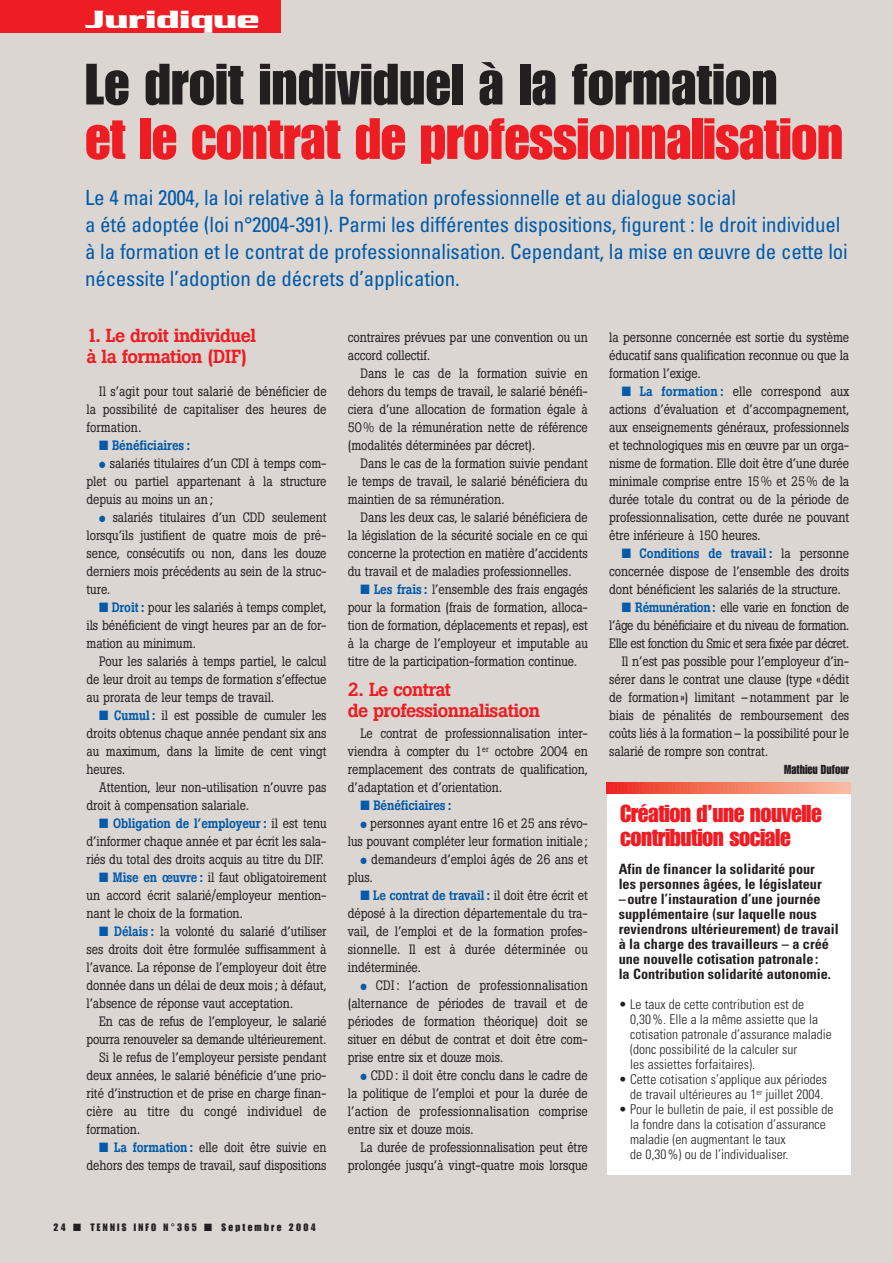
<style>
.page{position:relative;width:893px;height:1263px;background:#dbd6d1}
.page>*{position:absolute;margin:0;border:0;box-sizing:border-box;transform-origin:0 0}
.t1{font:57px "Impact";letter-spacing:-.01em;color:#ee1d23}
.t2{font:57px "Impact";color:#231f20}
.t3{font:700 27px "Serpentine";color:#fff;scale:1.2 1}
.t4{font:24px/24px "Impact";letter-spacing:-.02em;color:#ee1d23}
.t5{font:condensed 21px/27px "Univers";letter-spacing:-.01em;color:#015aaa}
.t6{font:500 18.75px/21px "Boton";letter-spacing:-.03em;color:#ee1d23}
.t7{font:700 condensed 14.25px/15px "Univers";color:#231f20}
.t8{font:13.5px/18px "Boton";letter-spacing:-.005em;color:#231f20;text-align:justify;scale:.9 1}
.t9{font:300 condensed 13.5px/15px "Univers";color:#231f20}
.t10{font:13.5px "Boton";letter-spacing:-.03em;color:#231f20;scale:.9 1}
.t11{font:13.5px "Boton";letter-spacing:.015em;color:#231f20;scale:.9 1}
.t12{font:500 13.5px "Boton";letter-spacing:-.005em;color:#015aaa;scale:.9 1}
.t13{font:12.75px "Impact";color:#231f20;scale:.9 1}
.t14{font:10.5px "Impact";letter-spacing:.215em;color:#231f20}
.s1{color:#015aaa}
.s2{font-weight:500;color:#015aaa}
</style>
<div class="page">
<div style="left:0;top:0;width:281px;height:33px;background:#ee1d23"></div>
<div style="left:607px;top:791px;width:243px;height:383px;background:#fff"></div>
<svg style="left:607px;top:783px;width:244px;height:10px;background:#f3775e"></svg>
<h2 class="t3" style="left:86px;top:11px;width:147px">Juridique</h2>
<h1 class="t2" style="left:85px;top:64px;width:694px">Le droit individuel à la formation</h1>
<h1 class="t1" style="left:85px;top:118px;width:760px">et le contrat de professionnalisation</h1>
<p class="t5" style="left:85px;top:186px;width:764px">Le 4 mai 2004, la loi relative à la formation professionnelle et au dialogue social<br>a été adoptée (loi n°2004-391). Parmi les différentes dispositions, figurent : le droit individuel à la formation et le contrat de professionnalisation. Cependant, la mise en œuvre de cette loi nécessite l’adoption de décrets d’application.</p>
<h3 class="t6" style="left:87px;top:327px;width:171px">1. Le droit individuel à la formation (DIF)</h3>
<p class="t8" style="left:87px;top:384px;width:268px;text-indent:13px">Il s’agit pour tout salarié de bénéficier de la possibilité de capitaliser des heures de formation.</p>
<p class="t12" style="left:99px;top:440px;width:102px">■ Bénéficiaires:</p>
<p class="t8" style="left:87px;top:456px;width:268px;text-indent:13px"><span class="s1">●</span> salariés titulaires d’un CDI à temps com&shy;plet ou partiel appartenant à la structure depuis au moins un an;</p>
<p class="t8" style="left:87px;top:510px;width:268px;text-indent:13px"><span class="s1">●</span> salariés titulaires d’un CDD seulement lorsqu’ils justifient de quatre mois de pré&shy;sence, consécutifs ou non, dans les douze derniers mois précédents au sein de la struc&shy;ture.</p>
<p class="t8" style="left:87px;top:600px;width:268px;text-indent:13px"><span class="s1">■</span> <span class="s2">Droit:</span> pour les salariés à temps complet, ils bénéficient de vingt heures par an de for&shy;mation au minimum.</p>
<p class="t8" style="left:87px;top:654px;width:268px;text-indent:13px">Pour les salariés à temps partiel, le calcul de leur droit au temps de formation s’effectue au prorata de leur temps de travail.</p>
<p class="t8" style="left:87px;top:708px;width:268px;text-indent:13px"><span class="s1">■</span> <span class="s2">Cumul:</span> il est possible de cumuler les droits obtenus chaque année pendant six ans au maximum, dans la limite de cent vingt heures.</p>
<p class="t8" style="left:87px;top:780px;width:268px;text-indent:13px">Attention, leur non-utilisation n’ouvre pas droit à compensation salariale.</p>
<p class="t8" style="left:87px;top:816px;width:268px;text-indent:13px"><span class="s1">■</span> <span class="s2">Obligation de l’employeur:</span> il est tenu d’informer chaque année et par écrit les sala&shy;riés du total des droits acquis au titre du DIF.</p>
<p class="t8" style="left:87px;top:870px;width:268px;text-indent:13px"><span class="s1">■</span> <span class="s2">Mise en œuvre:</span> il faut obligatoirement un accord écrit salarié/employeur mention&shy;nant le choix de la formation.</p>
<p class="t8" style="left:87px;top:924px;width:268px;text-indent:13px"><span class="s1">■</span> <span class="s2">Délais:</span> la volonté du salarié d’utiliser ses droits doit être formulée suffisamment à l’avance. La réponse de l’employeur doit être donnée dans un délai de deux mois; à défaut, l’absence de réponse vaut acceptation.</p>
<p class="t8" style="left:99px;top:1014px;width:254px">En cas de refus de l’employeur, le salarié</p>
<p class="t8" style="left:87px;top:1032px;width:268px">pourra renouveler sa demande ultérieurement.</p>
<p class="t8" style="left:99px;top:1050px;width:254px">Si le refus de l’employeur persiste pendant</p>
<p class="t8" style="left:87px;top:1068px;width:268px">deux années, le salarié bénéficie d’une prio-</p>
<p class="t8" style="left:87px;top:1086px;width:268px">rité d’instruction et de prise en charge finan-</p>
<p class="t11" style="left:87px;top:1106px;width:268px">cière au titre du congé individuel de</p>
<p class="t8" style="left:87px;top:1122px;width:61px">formation.</p>
<p class="t8" style="left:87px;top:1140px;width:268px;text-align:right"><span class="s1">■</span> <span class="s2">La formation:</span> elle doit être suivie en dehors des temps de travail, sauf dispositions</p>
<p class="t14" style="left:53px;top:1223px;width:264px">24 ■ TENNIS INFO N°365 ■ Septembre 2004</p>
<p class="t8" style="left:348px;top:330px;width:268px">contraires prévues par une convention ou un accord collectif.</p>
<p class="t8" style="left:348px;top:366px;width:268px;text-indent:13px">Dans le cas de la formation suivie en dehors du temps de travail, le salarié bénéfi&shy;ciera d’une allocation de formation égale à 50% de la rémunération nette de référence (modalités déterminées par décret).</p>
<p class="t8" style="left:348px;top:456px;width:268px;text-indent:13px">Dans le cas de la formation suivie pendant le temps de travail, le salarié bénéficiera du maintien de sa rémunération.</p>
<p class="t8" style="left:348px;top:510px;width:268px;text-indent:13px">Dans les deux cas, le salarié bénéficiera de la législation de la sécurité sociale en ce qui concerne la protection en matière d’accidents du travail et de maladies professionnelles.</p>
<p class="t8" style="left:348px;top:582px;width:268px;text-indent:13px"><span class="s1">■</span> <span class="s2">Les frais :</span> l’ensemble des frais engagés pour la formation (frais de formation, alloca&shy;tion de formation, déplacements et repas), est à la charge de l’employeur et imputable au titre de la participation-formation continue.</p>
<h3 class="t6" style="left:348px;top:680px;width:194px">2. Le contrat<br>de professionnalisation</h3>
<p class="t8" style="left:348px;top:726px;width:268px;text-indent:13px">Le contrat de professionnalisation inter&shy;viendra à compter du 1<sup>er</sup> octobre 2004 en remplacement des contrats de qualification, d’adaptation et d’orientation.</p>
<p class="t12" style="left:361px;top:800px;width:102px">■ Bénéficiaires:</p>
<p class="t8" style="left:348px;top:816px;width:268px;text-align:right"><span class="s1">●</span> personnes ayant entre 16 et 25 ans révo&shy;lus pouvant compléter leur formation initiale;</p>
<p class="t8" style="left:348px;top:852px;width:268px;text-indent:13px"><span class="s1">●</span> demandeurs d’emploi âgés de 26 ans et plus.</p>
<p class="t8" style="left:348px;top:888px;width:268px;text-indent:13px"><span class="s1">■</span> <span class="s2">Le contrat de travail:</span> il doit être écrit et déposé à la direction départementale du tra&shy;vail, de l’emploi et de la formation profes&shy;sionnelle. Il est à durée déterminée ou indéterminée.</p>
<p class="t8" style="left:348px;top:978px;width:268px;text-indent:13px"><span class="s1">●</span> CDI : l’action de professionnalisation (alternance de périodes de travail et de périodes de formation théorique) doit se situer en début de contrat et doit être com&shy;prise entre six et douze mois.</p>
<p class="t8" style="left:348px;top:1068px;width:268px;text-indent:13px"><span class="s1">●</span> CDD: il doit être conclu dans le cadre de la politique de l’emploi et pour la durée de l’action de professionnalisation comprise entre six et douze mois.</p>
<p class="t8" style="left:348px;top:1140px;width:268px;text-align:right">La durée de professionnalisation peut être prolongée jusqu’à vingt-quatre mois lorsque</p>
<p class="t8" style="left:609px;top:330px;width:268px">la personne concernée est sortie du système éducatif sans qualification reconnue ou que la formation l’exige.</p>
<p class="t8" style="left:609px;top:384px;width:268px;text-indent:13px"><span class="s1">■</span> <span class="s2">La formation :</span> elle correspond aux actions d’évaluation et d’accompagnement, aux enseignements généraux, professionnels et technologiques mis en œuvre par un orga&shy;nisme de formation. Elle doit être d’une durée minimale comprise entre 15% et 25% de la durée totale du contrat ou de la période de professionnalisation, cette durée ne pouvant être inférieure à 150 heures.</p>
<p class="t8" style="left:609px;top:546px;width:268px;text-indent:13px"><span class="s1">■</span> <span class="s2">Conditions de travail :</span> la personne concernée dispose de l’ensemble des droits dont bénéficient les salariés de la structure.</p>
<p class="t10" style="left:622px;top:602px;width:254px"><span class="s1">■</span> <span class="s2">Rémunération:</span> elle varie en fonction de</p>
<p class="t10" style="left:609px;top:620px;width:268px">l’âge du bénéficiaire et du niveau de formation.</p>
<p class="t10" style="left:609px;top:638px;width:268px">Elle est fonction du Smic et sera fixée par décret.</p>
<p class="t8" style="left:622px;top:654px;width:254px">Il n’est pas possible pour l’employeur d’in-</p>
<p class="t8" style="left:609px;top:672px;width:268px">sérer dans le contrat une clause (type «dédit</p>
<p class="t8" style="left:609px;top:690px;width:268px">de formation») limitant –notamment par le</p>
<p class="t8" style="left:609px;top:708px;width:268px">biais de pénalités de remboursement des</p>
<p class="t8" style="left:609px;top:726px;width:268px">coûts liés à la formation– la possibilité pour le</p>
<p class="t8" style="left:609px;top:744px;width:178px">salarié de rompre son contrat.</p>
<p class="t13" style="left:784px;top:765px;width:74px">Mathieu Dufour</p>
<h3 class="t4" style="left:620px;top:803px;width:203px">Création d’une nouvelle contribution sociale</h3>
<p class="t7" style="left:619px;top:863px;width:205px">Afin de financer la solidarité pour les personnes âgées, le législateur</p>
<p class="t7" style="left:619px;top:893px;width:222px">– outre l’instauration d’une journée supplémentaire (sur laquelle nous reviendrons ultérieurement) de travail à la charge des travailleurs – a créé une nouvelle cotisation patronale :<br>la Contribution solidarité autonomie.</p>
<p class="t9" style="left:630px;top:998px;width:203px;text-indent:-11px">• Le taux de cette contribution est de<br>0,30 %. Elle a la même assiette que la cotisation patronale d’assurance maladie (donc possibilité de la calculer sur<br>les assiettes forfaitaires).</p>
<p class="t9" style="left:619px;top:1073px;width:210px;text-align:right">• Cette cotisation s’applique aux périodes de travail ultérieures au 1<sup>er</sup> juillet 2004.</p>
<p class="t9" style="left:630px;top:1103px;width:205px;text-indent:-11px">• Pour le bulletin de paie, il est possible de la fondre dans la cotisation d’assurance maladie (en augmentant le taux<br>de 0,30 %) ou de l’individualiser.</p>
</div>
